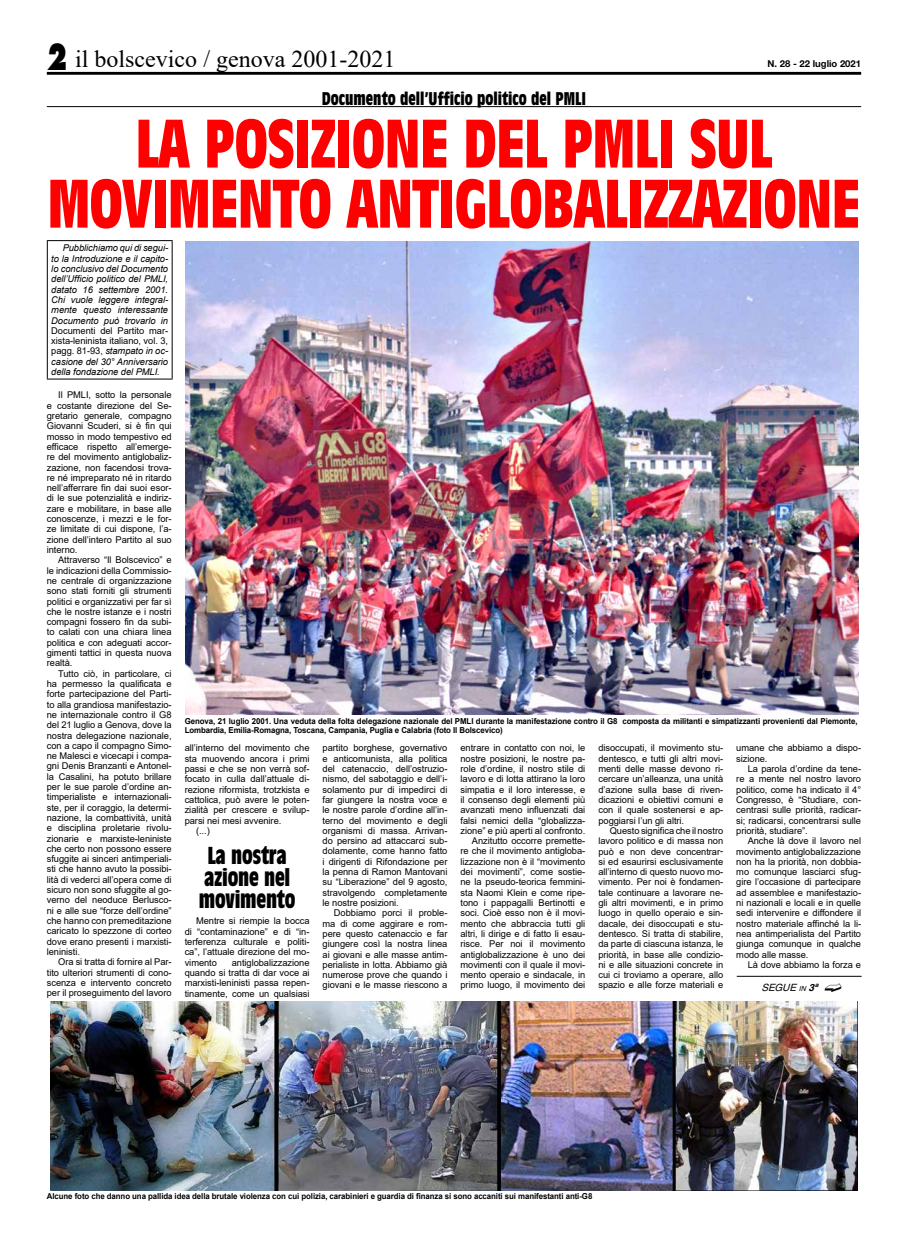
<style>
.page{position:relative;width:908px;height:1248px;background:#fff}
.page>*{position:absolute;margin:0;border:0;box-sizing:border-box;transform-origin:0 0}
.t1{font:700 condensed 67px/60px "Antique Olive Std";letter-spacing:-.01em;color:#f00;text-align:center}
.t2{font:24px "Times New Roman";color:#000}
.t3{font:700 condensed 24px/22px "Antique Olive Std";letter-spacing:-.01em;color:#000;text-align:center}
.t4{font:700 condensed 18px "Antique Olive Std";color:#000}
.t5{font:italic 10px "Helvetica LT Std";color:#000}
.t6{font:700 9.5px "Helvetica Neue LT Std";color:#000}
.t7{font:9.3px/10.3px "Arial";letter-spacing:-.005em;color:#000;text-align:justify}
.t8{font:italic 9.3px/10.3px "Arial";letter-spacing:-.005em;color:#000;text-align:justify}
.t9{font:700 8.2px/9px "Arial";letter-spacing:-.01em;color:#000;scale:.96 1}
.s1{font-family:"Futura Std";font-weight:800;font-size:35px}
.s2{font-style:italic}
.s3{font-size:7px}
.s4{font-weight:700}
</style>
<div class="page">
<hr style="left:47px;top:72px;width:813px;height:3px;background:#000">
<hr style="left:47px;top:106px;width:813px;height:1px;background:#000">
<hr style="left:47px;top:240px;width:125px;height:1px;background:#000">
<hr style="left:47px;top:241px;width:1px;height:137px;background:#000">
<hr style="left:171px;top:241px;width:1px;height:137px;background:#000">
<hr style="left:47px;top:378px;width:125px;height:1px;background:#000">
<img style="left:185px;top:241px;width:673px;height:473px">
<img style="left:50px;top:1001px;width:807px;height:189px">
<hr style="left:736px;top:975px;width:125px;height:1px;background:#000">
<h2 class="t2" style="left:47px;top:42px;width:350px"><span class="s1">2</span> il bolscevico / genova 2001-2021</h2>
<p class="t6" style="left:767px;top:58px;width:95px">N. 28 - 22 luglio 2021</p>
<h3 class="t4" style="left:322px;top:88px;width:265px">Documento dell’Ufficio politico del PMLI</h3>
<h1 class="t1" style="left:48px;top:115px;width:813px">LA POSIZIONE DEL PMLI SUL<br>MOVIMENTO ANTIGLOBALIZZAZIONE</h1>
<p class="t8" style="left:51px;top:243px;width:118px;text-indent:11px">Pubblichiamo qui di segui&shy;to la Introduzione e il capito&shy;lo conclusivo del Documento dell’Ufficio politico del PMLI, datato 16 settembre 2001.<br>Chi vuole leggere integral&shy;mente questo interessante Documento può trovarlo in</p>
<p class="t7" style="left:51px;top:325px;width:118px">Documenti del Partito mar&shy;xista-leninista italiano, vol. 3, pagg. 81-93, <span class="s2">stampato in oc&shy;casione del 30° Anniversario della fondazione del PMLI.</span></p>
<p class="t7" style="left:47px;top:390px;width:126px;text-indent:11px">Il PMLI, sotto la personale e costante direzione del Se&shy;gretario generale, compagno Giovanni Scuderi, si è fin qui mosso in modo tempestivo ed efficace rispetto all’emerge&shy;re del movimento antiglobaliz&shy;zazione, non facendosi trova&shy;re né impreparato né in ritardo nell’afferrare fin dai suoi esor&shy;di le sue potenzialità e indiriz&shy;zare e mobilitare, in base alle conoscenze, i mezzi e le for&shy;ze limitate di cui dispone, l’a&shy;zione dell’intero Partito al suo interno.</p>
<p class="t7" style="left:47px;top:554px;width:126px;text-indent:11px">Attraverso “Il Bolscevico” e le indicazioni della Commissio&shy;ne centrale di organizzazione sono stati forniti gli strumenti politici e organizzativi per far sì che le nostre istanze e i nostri compagni fossero fin da subi&shy;to calati con una chiara linea politica e con adeguati accor&shy;gimenti tattici in questa nuova realtà.</p>
<p class="t7" style="left:47px;top:668px;width:126px;text-indent:11px">Tutto ciò, in particolare, ci ha permesso la qualificata e forte partecipazione del Parti&shy;to alla grandiosa manifestazio&shy;ne internazionale contro il G8 del 21 luglio a Genova, dove la nostra delegazione nazionale, con a capo il compagno Simo&shy;ne Malesci e vicecapi i compa&shy;gni Denis Branzanti e Antonel&shy;la Casalini, ha potuto brillare per le sue parole d’ordine an&shy;timperialiste e internazionali&shy;ste, per il coraggio, la determi&shy;nazione, la combattività, unità e disciplina proletarie rivolu&shy;zionarie e marxiste-leniniste che certo non possono essere sfuggite ai sinceri antimperiali&shy;sti che hanno avuto la possibi&shy;lità di vederci all’opera come di sicuro non sono sfuggite al go&shy;verno del neoduce Berlusco&shy;ni e alle sue “forze dell’ordine” che hanno con premeditazione caricato lo spezzone di corteo dove erano presenti i marxisti&shy;leninisti.</p>
<p class="t7" style="left:47px;top:956px;width:126px;text-indent:11px">Ora si tratta di fornire al Par&shy;tito ulteriori strumenti di cono&shy;scenza e intervento concreto per il proseguimento del lavoro</p>
<p class="t9" style="left:185px;top:716px;width:702px">Genova, 21 luglio 2001. Una veduta della folta delegazione nazionale del PMLI durante la manifestazione contro il G8 composta da militanti e simpatizzanti provenienti dal Piemonte,<br>Lombardia, Emilia-Romagna, Toscana, Campania, Puglia e Calabria (foto Il Bolscevico)</p>
<p class="t7" style="left:185px;top:743px;width:126px">all’interno del movimento che</p>
<p class="t7" style="left:185px;top:753px;width:126px">sta muovendo ancora i primi</p>
<p class="t7" style="left:185px;top:763px;width:126px">passi e che se non verrà sof-</p>
<p class="t7" style="left:185px;top:773px;width:126px">focato in culla dall’attuale di-</p>
<p class="t7" style="left:185px;top:784px;width:126px">rezione riformista, trotzkista e</p>
<p class="t7" style="left:185px;top:794px;width:126px">cattolica, può avere le poten-</p>
<p class="t7" style="left:185px;top:804px;width:126px">zialità per crescere e svilup-</p>
<p class="t7" style="left:185px;top:815px;width:98px">parsi nei mesi avvenire.</p>
<p class="t7" style="left:196px;top:825px;width:15px">(...)</p>
<h2 class="t3" style="left:199px;top:845px;width:98px">La nostra azione nel movimento</h2>
<p class="t7" style="left:185px;top:915px;width:126px;text-indent:11px">Mentre si riempie la bocca di “contaminazione” e di “in&shy;terferenza culturale e politi&shy;ca”, l’attuale direzione del mo&shy;vimento</p>
<p class="t7" style="left:322px;top:743px;width:126px">partito borghese, governativo e anticomunista, alla politica del catenaccio, dell’ostruzio&shy;nismo, del sabotaggio e dell’i&shy;solamento pur di impedirci di far giungere la nostra voce e le nostre parole d’ordine all’in&shy;terno del movimento e degli organismi di massa. Arrivan&shy;do persino ad attaccarci sub&shy;dolamente, come hanno fatto i dirigenti di Rifondazione per la penna di Ramon Mantovani su “Liberazione” del 9 agosto, stravolgendo completamente le nostre posizioni.</p>
<p class="t7" style="left:322px;top:907px;width:126px;text-indent:11px">Dobbiamo porci il proble&shy;ma di come aggirare e rom&shy;pere questo catenaccio e far giungere così la nostra linea ai giovani e alle masse antim&shy;perialiste in lotta. Abbiamo già numerose prove che quando i giovani e le masse riescono a</p>
<p class="t7" style="left:460px;top:743px;width:126px;text-align:right">entrare in contatto con noi, le nostre posizioni, le nostre pa&shy;role d’ordine, il nostro stile di lavoro e di lotta attirano la loro simpatia e il loro interesse, e il consenso degli elementi più avanzati meno influenzati dai falsi nemici della “globalizza&shy;zione” e più aperti al confronto.<br>Anzitutto occorre premette-<br>re che il movimento antigloba&shy;lizzazione non è il “movimento dei movimenti”, come sostie&shy;ne la pseudo-teorica femmini&shy;sta Naomi Klein e come ripe&shy;tono i pappagalli Bertinotti e soci. Cioè esso non è il movi&shy;mento che abbraccia tutti gli altri, li dirige e di fatto li esau&shy;risce. Per noi il movimento antiglobalizzazione è uno dei movimenti con il quale il movi&shy;mento operaio e sindacale, in primo luogo, il movimento dei</p>
<p class="t7" style="left:598px;top:743px;width:126px">disoccupati, il movimento stu&shy;dentesco, e tutti gli altri movi&shy;menti delle masse devono ri&shy;cercare un’alleanza, una unità d’azione sulla base di riven&shy;dicazioni e obiettivi comuni e con il quale sostenersi e ap&shy;poggiarsi l’un gli altri.</p>
<p class="t7" style="left:736px;top:743px;width:126px">umane che abbiamo a dispo&shy;sizione.</p>
<p class="t7" style="left:736px;top:763px;width:126px;text-indent:11px">La parola d’ordine da tene&shy;re a mente nel nostro lavoro politico, come ha indicato il 4° Congresso, è “Studiare, con&shy;centrasi sulle priorità, radicar&shy;si; radicarsi, concentrarsi sulle priorità, studiare”.</p>
<p class="t7" style="left:736px;top:835px;width:126px;text-indent:11px">Anche là dove il lavoro nel movimento antiglobalizzazione non ha la priorità, non dobbia&shy;mo comunque lasciarci sfug&shy;gire l’occasione di partecipare ad assemblee e manifestazio&shy;ni nazionali e locali e in quelle sedi intervenire e diffondere il nostro materiale affinché la li&shy;nea antimperialista del Partito giunga comunque in qualche modo alle masse.</p>
<p class="t7" style="left:747px;top:959px;width:115px">Là dove abbiamo la forza e</p>
<p class="t7" style="left:598px;top:825px;width:126px;text-indent:11px">Questo significa che il nostro lavoro politico e di massa non può e non deve concentrar&shy;si ed esaurirsi esclusivamente all’interno di questo nuovo mo&shy;vimento. Per noi è fondamen&shy;tale continuare a lavorare ne&shy;gli altri movimenti, e in primo luogo in quello operaio e sin&shy;dacale, dei disoccupati e stu&shy;dentesco. Si tratta di stabilire, da parte di ciascuna istanza, le priorità, in base alle condizio&shy;ni e alle situazioni concrete in cui ci troviamo a operare, allo spazio e alle forze materiali e</p>
<p class="t7" style="left:185px;top:957px;width:126px;text-indent:47px">antiglobalizzazione quando si tratta di dar voce ai marxisti-leninisti passa repen&shy;tinamente, come un qualsiasi</p>
<p class="t5" style="left:761px;top:981px;width:85px">SEGUE <span class="s3">IN</span> <span class="s4">3ª</span> ➫</p>
<p class="t9" style="left:47px;top:1191px;width:569px">Alcune foto che danno una pallida idea della brutale violenza con cui polizia, carabinieri e guardia di finanza si sono accaniti sui manifestanti anti-G8</p>
</div>
